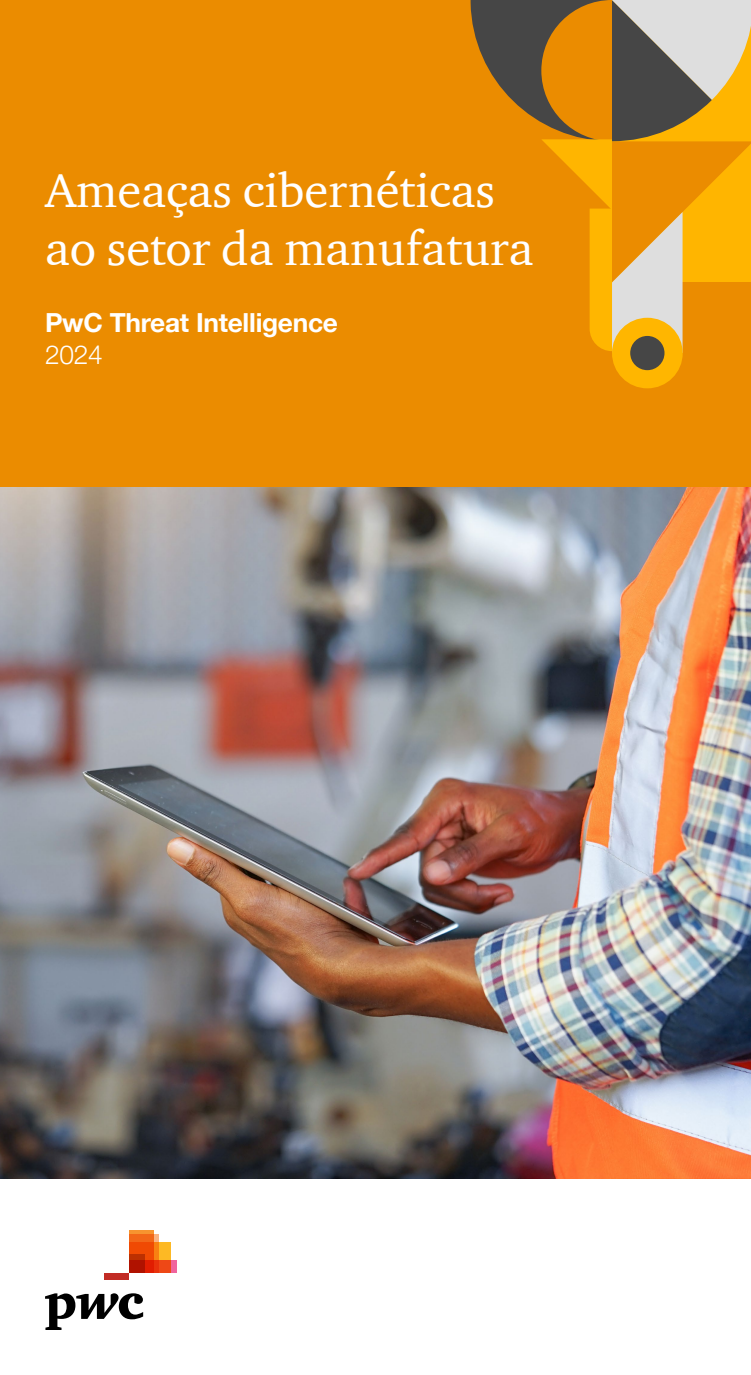
<style>
.page{position:relative;width:751px;height:1375px;background:#fff}
.page>*{position:absolute;margin:0;border:0;box-sizing:border-box;transform-origin:0 0}
.t1{font:48.75px/58.5px "ITC Charter Com";color:#fff}
.t2{font:700 26.25px "Helvetica Neue LT Pro";letter-spacing:-.01em;color:#fff}
.t3{font:300 26.25px "Helvetica Neue LT Pro";color:#fff}
</style>
<div class="page">
<div style="left:0;top:0;width:750px;height:487px;background:#eb8c00"></div>
<img style="left:0;top:487px;width:750px;height:691px">
<svg style="left:45px;top:1293px;width:98px;height:37px"></svg>
<div style="left:129px;top:1261px;width:48px;height:12px;background:#f0649d"></div>
<svg style="left:153px;top:1235px;width:5px;height:7px"></svg>
<svg style="left:129px;top:1230px;width:24px;height:12px"></svg>
<svg style="left:129px;top:1242px;width:42px;height:31px"></svg>
<svg style="left:129px;top:1255px;width:15px;height:18px"></svg>
<div style="left:104px;top:1273px;width:25px;height:6px;background:#c22c25"></div>
<div style="left:611px;top:318px;width:71px;height:70px;background:#ffb600;border-radius:50%"></div>
<div style="left:629px;top:336px;width:35px;height:34px;background:#464646;border-radius:50%"></div>
<svg style="left:470px;top:0;width:280px;height:353px"></svg>
<p class="t1" style="left:45px;top:160px;width:489px">Ameaças cibernéticas ao setor da manufatura</p>
<p class="t2" style="left:45px;top:307px;width:294px">PwC Threat Intelligence</p>
<p class="t3" style="left:45px;top:339px;width:59px">2024</p>
</div>
